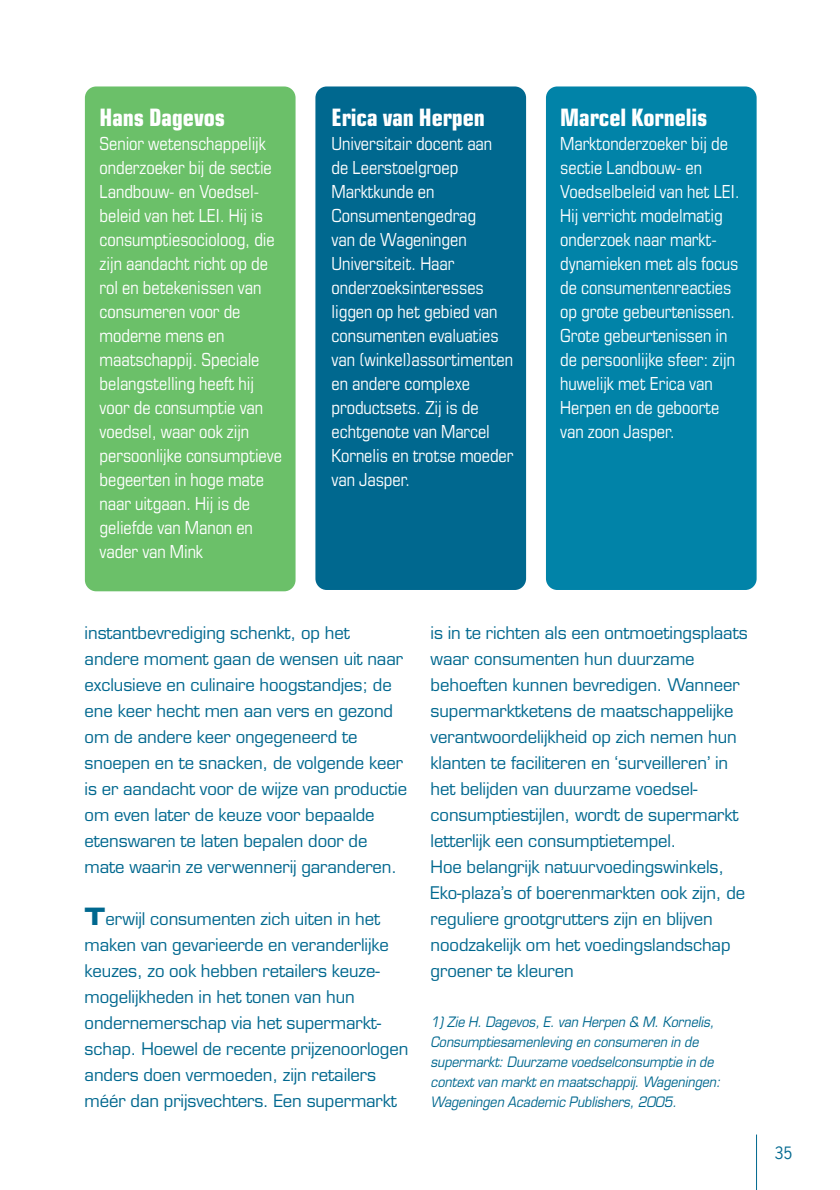
<style>
.page{position:relative;width:840px;height:1190px;background:#fff}
.page>*{position:absolute;margin:0;border:0;box-sizing:border-box;transform-origin:0 0}
.t1{font:700 condensed 24px "Eurostile";letter-spacing:-.005em;color:#fff}
.t2{font:condensed 18px/24px "Eurostile";letter-spacing:-.005em;color:#fff}
.t3{font:17px/26px "Eurostile";letter-spacing:-.005em;color:#00688f}
.t4{font:16px "News Gothic";color:#00688f}
.t5{font:italic 14px/20px "Eurostile";letter-spacing:-.005em;color:#00688f;scale:.9 1}
.s1{font-family:"Eurostile Bold Extended Two";font-size:24px}
</style>
<div class="page">
<div style="left:85px;top:86px;width:211px;height:505px;background:#6bc069;border-radius:11px"></div>
<div style="left:315px;top:86px;width:211px;height:504px;background:#00688f;border-radius:11px"></div>
<div style="left:546px;top:86px;width:211px;height:504px;background:#0183a8;border-radius:11px"></div>
<hr style="left:756px;top:1135px;width:1px;height:55px;background:#00688f">
<h1 class="t1" style="left:100px;top:108px;width:127px">Hans Dagevos</h1>
<p class="t2" style="left:100px;top:133px;width:184px">Senior wetenschappelijk onderzoeker bij de sectie<br>Landbouw- en Voedsel&shy;beleid van het LEI. Hij is consumptiesocioloog, die zijn aandacht richt op de rol en betekenissen van consumeren voor de moderne mens en maatschappij. Speciale belangstelling heeft hij voor de consumptie van voedsel, waar ook zijn persoonlijke consumptieve begeerten in hoge mate naar uitgaan. Hij is de geliefde van Manon en vader van Mink</p>
<h1 class="t1" style="left:332px;top:108px;width:155px">Erica van Herpen</h1>
<p class="t2" style="left:332px;top:133px;width:183px">Universitair docent aan de Leerstoelgroep<br>Marktkunde en<br>Consumentengedrag<br>van de Wageningen<br>Universiteit. Haar onderzoeksinteresses liggen op het gebied van consumenten evaluaties van (winkel)assortimenten en andere complexe productsets. Zij is de echtgenote van Marcel<br>Kornelis en trotse moeder van Jasper.</p>
<h1 class="t1" style="left:560px;top:108px;width:149px">Marcel Kornelis</h1>
<p class="t2" style="left:560px;top:133px;width:181px">Marktonderzoeker bij de sectie Landbouw- en<br>Voedselbeleid van het LEI.<br>Hij verricht modelmatig onderzoek naar markt&shy;dynamieken met als focus de consumentenreacties op grote gebeurtenissen.<br>Grote gebeurtenissen in de persoonlijke sfeer: zijn huwelijk met Erica van<br>Herpen en de geboorte van zoon Jasper.</p>
<p class="t3" style="left:85px;top:621px;width:324px">instantbevrediging schenkt, op het andere moment gaan de wensen uit naar exclusieve en culinaire hoogstandjes; de ene keer hecht men aan vers en gezond om de andere keer ongegeneerd te snoepen en te snacken, de volgende keer is er aandacht voor de wijze van productie om even later de keuze voor bepaalde etenswaren te laten bepalen door de mate waarin ze verwennerij garanderen.</p>
<p class="t3" style="left:85px;top:907px;width:325px"><span class="s1">T</span>erwijl consumenten zich uiten in het maken van gevarieerde en veranderlijke keuzes, zo ook hebben retailers keuze&shy;mogelijkheden in het tonen van hun ondernemerschap via het supermarkt&shy;schap. Hoewel de recente prijzenoorlogen anders doen vermoeden, zijn retailers méér dan prijsvechters. Een supermarkt</p>
<p class="t3" style="left:431px;top:621px;width:319px">is in te richten als een ontmoetingsplaats waar consumenten hun duurzame behoeften kunnen bevredigen. Wanneer supermarktketens de maatschappelijke verantwoordelijkheid op zich nemen hun klanten te faciliteren en ‘surveilleren’ in het belijden van duurzame voedsel&shy;consumptiestijlen, wordt de supermarkt letterlijk een consumptietempel.<br>Hoe belangrijk natuurvoedingswinkels, Eko-plaza’s of boerenmarkten ook zijn, de reguliere grootgrutters zijn en blijven noodzakelijk om het voedingslandschap groener te kleuren</p>
<p class="t5" style="left:431px;top:1013px;width:327px">1) Zie H. Dagevos, E. van Herpen &amp; M. Kornelis, Consumptiesamenleving en consumeren in de supermarkt: Duurzame voedselconsumptie in de context van markt en maatschappij . Wageningen:<br>Wageningen Academic Publishers, 2005.</p>
<p class="t4" style="left:775px;top:1147px;width:19px">35</p>
</div>
